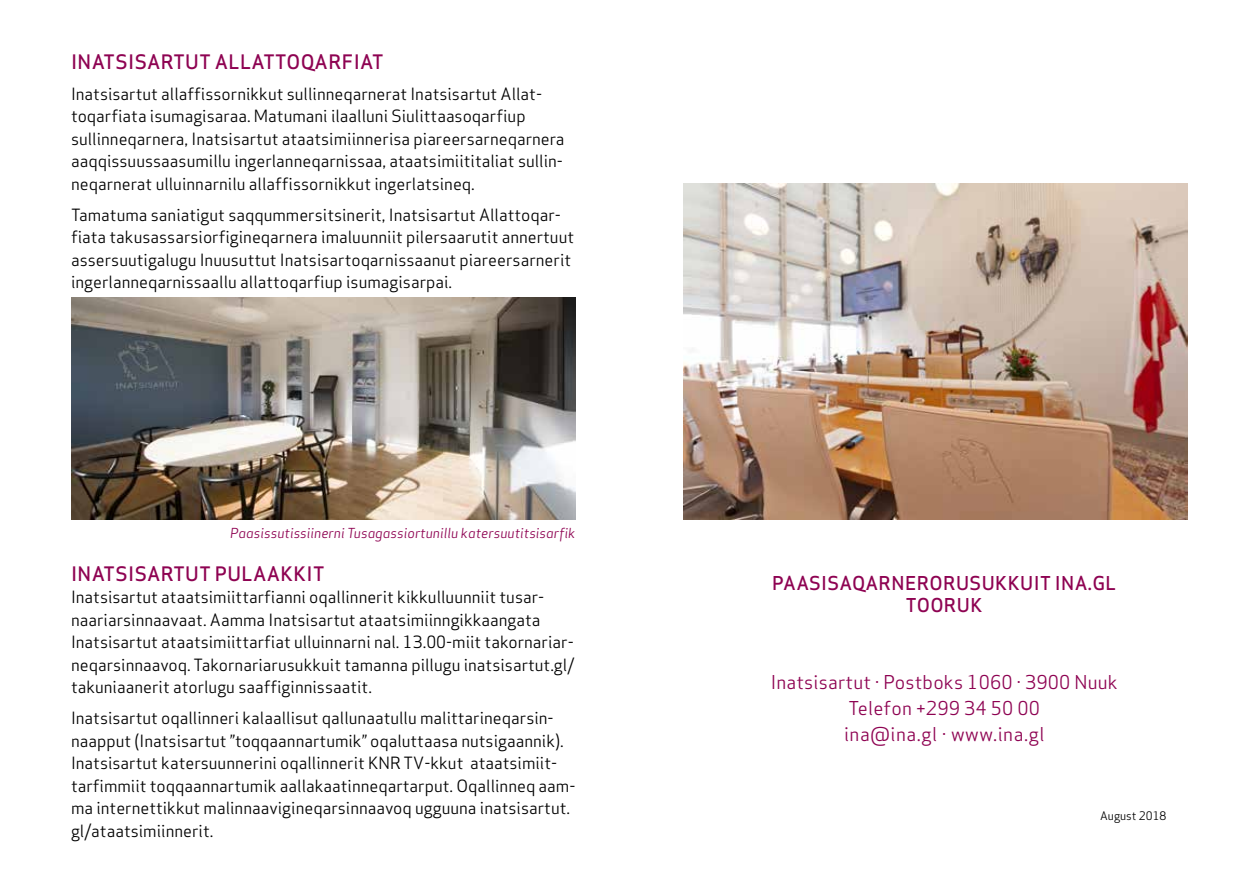
<style>
.page{position:relative;width:1259px;height:893px;background:#fff}
.page>*{position:absolute;margin:0;border:0;box-sizing:border-box;transform-origin:0 0}
.t1{font:500 19.5px "Apex Sans";letter-spacing:.02em;color:#8e0352}
.t2{font:18.6px/25.8px "Apex Sans";letter-spacing:.01em;color:#8e0352;text-align:center}
.t3{font:500 18.6px/21.6px "Apex Sans";letter-spacing:.02em;color:#8e0352;text-align:center}
.t4{font:16.5px/22.5px "Apex Sans";color:#000}
.t5{font:italic 13.5px "Apex Sans";color:#8e0352}
.t6{font:11.55px "Apex Sans";color:#000}
</style>
<div class="page">
<img style="left:71px;top:298px;width:504px;height:222px">
<img style="left:683px;top:184px;width:504px;height:336px">
<p class="t1" style="left:71px;top:44px;width:314px">INATSISARTUT ALLATTOQARFIAT</p>
<p class="t4" style="left:71px;top:81px;width:495px">Inatsisartut allaffissornikkut sullinneqarnerat Inatsisartut Allat&shy;toqarfiata isumagisaraa. Matumani ilaalluni Siulittaasoqarfiup sullinneqarnera, Inatsisartut ataatsimiinnerisa piareersarneqarnera aaqqissuussaasumillu ingerlanneqarnissaa, ataatsimiititaliat sullin&shy;neqarnerat ulluinnarnilu allaffissornikkut ingerlatsineq.</p>
<p class="t4" style="left:71px;top:202px;width:504px">Tamatuma saniatigut saqqummersitsinerit, Inatsisartut Allattoqar&shy;fiata takusassarsiorfigineqarnera imaluunniit pilersaarutit annertuut assersuutigalugu Inuusuttut Inatsisartoqarnissaanut piareersarnerit ingerlanneqarnissaallu allattoqarfiup isumagisarpai.</p>
<p class="t5" style="left:230px;top:522px;width:347px">Paasissutissiinerni Tusagassiortunillu katersuutitsisarfik</p>
<p class="t1" style="left:71px;top:556px;width:255px">INATSISARTUT PULAAKKIT</p>
<p class="t4" style="left:71px;top:584px;width:505px">Inatsisartut ataatsimiittarfianni oqallinnerit kikkulluunniit tusar&shy;naariarsinnaavaat. Aamma Inatsisartut ataatsimiinngikkaangata Inatsisartut ataatsimiittarfiat ulluinnarni nal. 13.00-miit takornariar&shy;neqarsinnaavoq. Takornariarusukkuit tamanna pillugu inatsisartut.gl/ takuniaanerit atorlugu saaffiginnissaatit.</p>
<p class="t4" style="left:71px;top:705px;width:506px">Inatsisartut oqallinneri kalaallisut qallunaatullu malittarineqarsin&shy;naapput (Inatsisartut ”toqqaannartumik” oqaluttaasa nutsigaannik).<br>Inatsisartut katersuunnerini oqallinnerit KNR TV-kkut ataatsimiit&shy;tarfimmiit toqqaannartumik aallakaatinneqartarput. Oqallinneq aam&shy;ma internettikkut malinnaavigineqarsinnaavoq ugguuna inatsisartut. gl/ataatsimiinnerit.</p>
<p class="t3" style="left:772px;top:570px;width:345px">PAASISAQARNERORUSUKKUIT INA.GL<br>TOORUK</p>
<p class="t2" style="left:770px;top:668px;width:349px">Inatsisartut · Postboks 1060 · 3900 Nuuk<br>Telefon +299 34 50 00<br>ina@ina.gl · www.ina.gl</p>
<p class="t6" style="left:1100px;top:806px;width:68px">August 2018</p>
</div>
